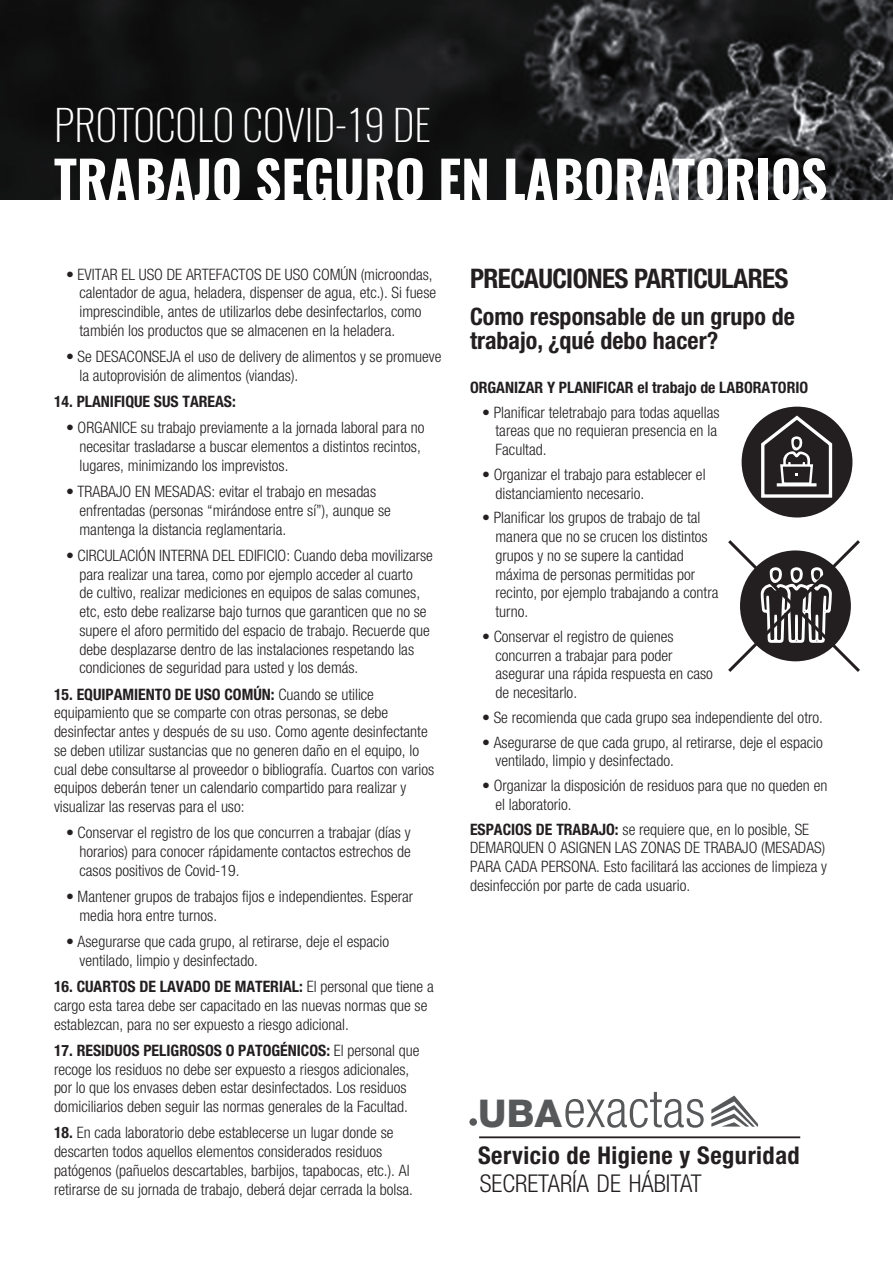
<style>
.page{position:relative;width:893px;height:1263px;background:#fff}
.page>*{position:absolute;margin:0;border:0;box-sizing:border-box;transform-origin:0 0}
.t1{font:300 condensed 51.9px "Helvetica Neue";letter-spacing:.005em;color:#57585a}
.t2{font:700 51.3px "Oswald";color:#fff}
.t3{font:200 42px "Oswald";color:#fff}
.t4{font:700 condensed 27px "Helvetica Neue";letter-spacing:-.02em;color:#231f20}
.t5{font:700 condensed 24.45px "Helvetica Neue";letter-spacing:.02em;color:#231f20}
.t6{font:300 condensed 24.45px "Helvetica Neue";color:#231f20}
.t7{font:700 condensed 24px/24px "Helvetica Neue";color:#231f20}
.t8{font:300 condensed 15.75px/18.8px "Helvetica Neue";color:#231f20}
.t9{font:700 condensed 15.75px "Helvetica Neue";color:#231f20}
.s1{font-weight:100}
.s2{font-weight:700}
.s3{font-weight:800;font-stretch:normal;font-size:38.25px}
</style>
<div class="page">
<img style="left:0;top:0;width:893px;height:199px">
<div style="left:469px;top:1118px;width:8px;height:8px;background:#57585a;border-radius:50%"></div>
<svg style="left:711px;top:1095px;width:47px;height:32px"></svg>
<hr style="left:479px;top:1136px;width:321px;height:2px;background:#231f20">
<svg style="left:728px;top:406px;width:132px;height:266px"></svg>
<h3 class="t3" style="left:54px;top:97px;width:378px">PROTOCOLO COVID-19 DE</h3>
<h2 class="t2" style="left:54px;top:144px;width:775px">TRABAJO SEGURO EN LABORATORIOS</h2>
<p class="t8" style="left:79px;top:265px;width:358px;text-indent:-13px"><span class="s1">•</span> EVITAR EL USO DE ARTEFACTOS DE USO COMÚN (microondas, calentador de agua, heladera, dispenser de agua, etc.). Si fuese imprescindible, antes de utilizarlos debe desinfectarlos, como también los productos que se almacenen en la heladera.</p>
<p class="t8" style="left:79px;top:347px;width:363px;text-indent:-13px"><span class="s1">•</span> Se DESACONSEJA el uso de delivery de alimentos y se promueve la autoprovisión de alimentos (viandas).</p>
<p class="t9" style="left:54px;top:392px;width:183px">14. PLANIFIQUE SUS TAREAS:</p>
<p class="t8" style="left:79px;top:418px;width:347px;text-indent:-13px"><span class="s1">•</span> ORGANICE su trabajo previamente a la jornada laboral para no necesitar trasladarse a buscar elementos a distintos recintos, lugares, minimizando los imprevistos.</p>
<p class="t8" style="left:79px;top:482px;width:313px;text-indent:-13px"><span class="s1">•</span> TRABAJO EN MESADAS: evitar el trabajo en mesadas enfrentadas (personas “mirándose entre sí”), aunque se mantenga la distancia reglamentaria.</p>
<p class="t8" style="left:79px;top:546px;width:355px;text-indent:-13px"><span class="s1">•</span> CIRCULACIÓN INTERNA DEL EDIFICIO: Cuando deba movilizarse para realizar una tarea, como por ejemplo acceder al cuarto<br>de cultivo, realizar mediciones en equipos de salas comunes, etc, esto debe realizarse bajo turnos que garanticen que no se supere el aforo permitido del espacio de trabajo. Recuerde que debe desplazarse dentro de las instalaciones respetando las condiciones de seguridad para usted y los demás.</p>
<p class="t8" style="left:54px;top:685px;width:382px"><span class="s2">15. EQUIPAMIENTO DE USO COMÚN:</span> Cuando se utilice equipamiento que se comparte con otras personas, se debe desinfectar antes y después de su uso. Como agente desinfectante se deben utilizar sustancias que no generen daño en el equipo, lo cual debe consultarse al proveedor o bibliografía. Cuartos con varios equipos deberán tener un calendario compartido para realizar y visualizar las reservas para el uso:</p>
<p class="t8" style="left:79px;top:823px;width:333px;text-align:justify;text-indent:-13px"><span class="s1">•</span> Conservar el registro de los que concurren a trabajar (días y horarios) para conocer rápidamente contactos estrechos de casos positivos de Covid-19.</p>
<p class="t8" style="left:79px;top:887px;width:335px;text-indent:-13px"><span class="s1">•</span> Mantener grupos de trabajos fijos e independientes. Esperar media hora entre turnos.</p>
<p class="t8" style="left:79px;top:932px;width:311px;text-indent:-13px"><span class="s1">•</span> Asegurarse que cada grupo, al retirarse, deje el espacio ventilado, limpio y desinfectado.</p>
<p class="t8" style="left:54px;top:977px;width:381px"><span class="s2">16. CUARTOS DE LAVADO DE MATERIAL:</span> El personal que tiene a cargo esta tarea debe ser capacitado en las nuevas normas que se establezcan, para no ser expuesto a riesgo adicional.</p>
<p class="t8" style="left:54px;top:1041px;width:367px"><span class="s2">17. RESIDUOS PELIGROSOS O PATOGÉNICOS:</span> El personal que recoge los residuos no debe ser expuesto a riesgos adicionales, por lo que los envases deben estar desinfectados. Los residuos domiciliarios deben seguir las normas generales de la Facultad.</p>
<p class="t8" style="left:54px;top:1123px;width:361px"><span class="s2">18.</span> En cada laboratorio debe establecerse un lugar donde se descarten todos aquellos elementos considerados residuos patógenos (pañuelos descartables, barbijos, tapabocas, etc.). Al retirarse de su jornada de trabajo, deberá dejar cerrada la bolsa.</p>
<h3 class="t4" style="left:470px;top:262px;width:320px">PRECAUCIONES PARTICULARES</h3>
<h3 class="t7" style="left:470px;top:305px;width:327px">Como responsable de un grupo de trabajo, ¿qué debo hacer?</h3>
<p class="t9" style="left:470px;top:378px;width:340px">ORGANIZAR Y PLANIFICAR el trabajo de LABORATORIO</p>
<p class="t8" style="left:495px;top:403px;width:225px;text-indent:-13px"><span class="s1">•</span> Planificar teletrabajo para todas aquellas tareas que no requieran presencia en la<br>Facultad.</p>
<p class="t8" style="left:495px;top:465px;width:212px;text-indent:-13px"><span class="s1">•</span> Organizar el trabajo para establecer el distanciamiento necesario.</p>
<p class="t8" style="left:495px;top:508px;width:224px;text-indent:-13px"><span class="s1">•</span> Planificar los grupos de trabajo de tal manera que no se crucen los distintos grupos y no se supere la cantidad máxima de personas permitidas por recinto, por ejemplo trabajando a contra turno.</p>
<p class="t8" style="left:495px;top:627px;width:219px;text-indent:-13px"><span class="s1">•</span> Conservar el registro de quienes concurren a trabajar para poder asegurar una rápida respuesta en caso de necesitarlo.</p>
<p class="t8" style="left:482px;top:708px;width:342px"><span class="s1">•</span> Se recomienda que cada grupo sea independiente del otro.</p>
<p class="t8" style="left:495px;top:733px;width:329px;text-indent:-13px"><span class="s1">•</span> Asegurarse de que cada grupo, al retirarse, deje el espacio ventilado, limpio y desinfectado.</p>
<p class="t8" style="left:495px;top:776px;width:333px;text-indent:-13px"><span class="s1">•</span> Organizar la disposición de residuos para que no queden en el laboratorio.</p>
<p class="t8" style="left:470px;top:819px;width:358px"><span class="s2">ESPACIOS DE TRABAJO:</span> se requiere que, en lo posible, SE DEMARQUEN O ASIGNEN LAS ZONAS DE TRABAJO (MESADAS)<br>PARA CADA PERSONA. Esto facilitará las acciones de limpieza y desinfección por parte de cada usuario.</p>
<h1 class="t1" style="left:478px;top:1079px;width:228px"><span class="s3">UBA</span>exactas</h1>
<h3 class="t5" style="left:478px;top:1140px;width:323px">Servicio de Higiene y Seguridad</h3>
<h3 class="t6" style="left:480px;top:1169px;width:224px">SECRETARÍA DE HÁBITAT</h3>
</div>
